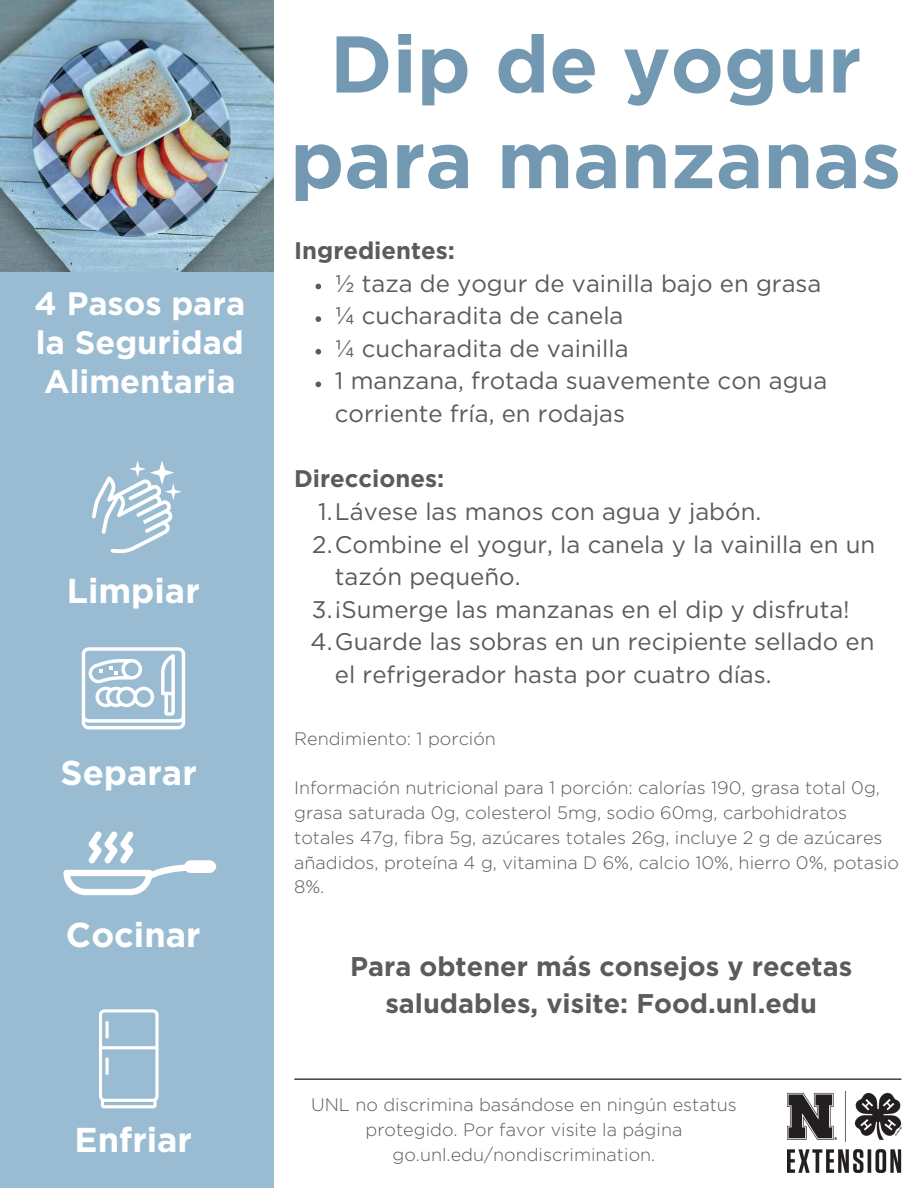
<style>
.page{position:relative;width:918px;height:1188px;background:#fff}
.page>*{position:absolute;margin:0;border:0;box-sizing:border-box;transform-origin:0 0}
.t1{font:700 80.25px/95.7px "Gotham";color:#7398b1;text-align:center}
.t2{font:700 34.5px "Gotham";color:#fff}
.t3{font:700 32.4px/39.3px "Gotham";color:#fff;text-align:justify}
.t4{font:700 27px/37.2px "Gotham";color:#5b5b5a;text-align:center}
.t5{font:24px/32.7px "Gotham";color:#5b5b5a}
.t6{font:700 24px "Gotham";color:#5b5b5a}
.t7{font:300 18px/24.8px "Gotham";color:#5b5b5a}
</style>
<div class="page">
<img style="left:0;top:0;width:273px;height:271px">
<div style="left:0;top:272px;width:273px;height:916px;background:#99bcd3"></div>
<svg style="left:316px;top:284px;width:5px;height:5px"></svg>
<svg style="left:316px;top:316px;width:5px;height:6px"></svg>
<svg style="left:316px;top:349px;width:5px;height:6px"></svg>
<svg style="left:316px;top:382px;width:5px;height:5px"></svg>
<img style="left:787px;top:1091px;width:115px;height:81px">
<svg style="left:92px;top:461px;width:90px;height:93px"></svg>
<svg style="left:82px;top:647px;width:103px;height:82px"></svg>
<svg style="left:63px;top:831px;width:153px;height:64px"></svg>
<svg style="left:99px;top:1009px;width:60px;height:99px"></svg>
<hr style="left:106px;top:1021px;width:3px;height:18px;background:#fff;border-radius:2px">
<hr style="left:106px;top:1057px;width:3px;height:18px;background:#fff;border-radius:2px">
<hr style="left:295px;top:1079px;width:606px;height:1px;background:#000">
<p class="t3" style="left:35px;top:285px;width:212px">4 Pasos para la Seguridad Alimentaria</p>
<p class="t2" style="left:67px;top:575px;width:135px">Limpiar</p>
<p class="t2" style="left:61px;top:758px;width:138px">Separar</p>
<p class="t2" style="left:66px;top:919px;width:136px">Cocinar</p>
<p class="t2" style="left:75px;top:1125px;width:119px">Enfriar</p>
<p class="t1" style="left:290px;top:21px;width:612px">Dip de yogur para manzanas</p>
<p class="t6" style="left:294px;top:240px;width:162px">Ingredientes:</p>
<p class="t5" style="left:335px;top:268px;width:488px">½ taza de yogur de vainilla bajo en grasa</p>
<p class="t5" style="left:335px;top:301px;width:290px">¼ cucharadita de canela</p>
<p class="t5" style="left:335px;top:333px;width:295px">¼ cucharadita de vainilla</p>
<p class="t5" style="left:335px;top:366px;width:494px">1 manzana, frotada suavemente con agua corriente fría, en rodajas</p>
<p class="t6" style="left:294px;top:468px;width:152px">Direcciones:</p>
<p class="t5" style="left:318px;top:496px;width:445px">1.Lávese las manos con agua y jabón.</p>
<p class="t5" style="left:335px;top:529px;width:542px;text-indent:-23px">2.Combine el yogur, la canela y la vainilla en un tazón pequeño.</p>
<p class="t5" style="left:312px;top:594px;width:539px">3.¡Sumerge las manzanas en el dip y disfruta!</p>
<p class="t5" style="left:335px;top:627px;width:541px;text-indent:-24px">4.Guarde las sobras en un recipiente sellado en el refrigerador hasta por cuatro días.</p>
<p class="t7" style="left:294px;top:727px;width:203px">Rendimiento: 1 porción</p>
<p class="t7" style="left:294px;top:777px;width:606px">Información nutricional para 1 porción: calorías 190, grasa total 0g, grasa saturada 0g, colesterol 5mg, sodio 60mg, carbohidratos totales 47g, fibra 5g, azúcares totales 26g, incluye 2 g de azúcares añadidos, proteína 4 g, vitamina D 6%, calcio 10%, hierro 0%, potasio 8%.</p>
<p class="t4" style="left:350px;top:949px;width:504px">Para obtener más consejos y recetas saludables, visite: Food.unl.edu</p>
<p class="t7" style="left:311px;top:1094px;width:427px;text-align:center">UNL no discrimina basándose en ningún estatus protegido. Por favor visite la página go.unl.edu/nondiscrimination.</p>
</div>
